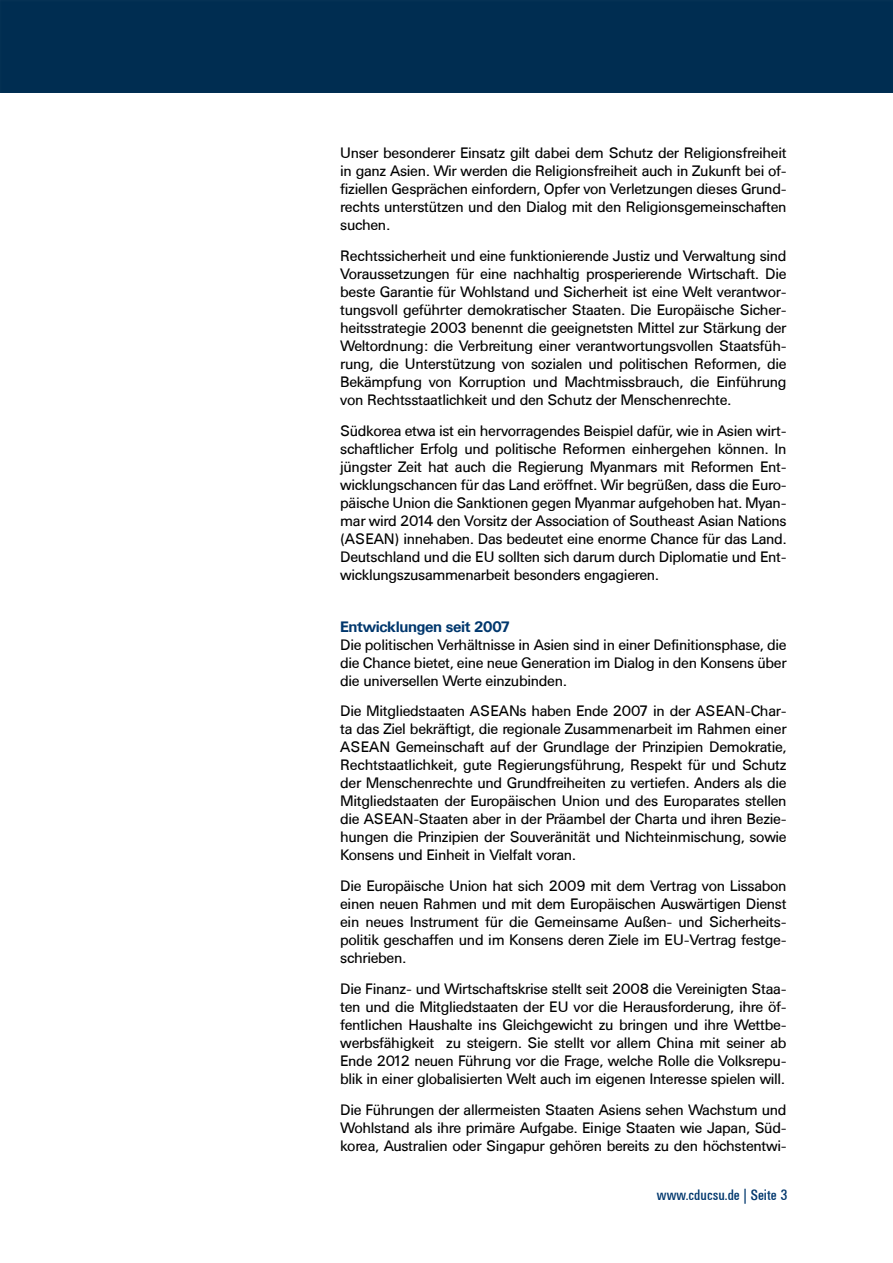
<style>
.page{position:relative;width:893px;height:1263px;background:#fff}
.page>*{position:absolute;margin:0;border:0;box-sizing:border-box;transform-origin:0 0}
.t1{font:15px/18px "Univers BSK";letter-spacing:-.025em;color:#000;text-align:justify}
.t2{font:700 15px "Univers BSK";letter-spacing:-.025em;color:#00376d}
.t3{font:15px "Univers Condensed BSK";color:#00376d}
</style>
<div class="page">
<div style="left:0;top:0;width:893px;height:93px;background:#002d51"></div>
<p class="t1" style="left:340px;top:144px;width:448px">Unser besonderer Einsatz gilt dabei dem Schutz der Religionsfreiheit in ganz Asien. Wir werden die Religionsfreiheit auch in Zukunft bei of&shy;fiziellen Gesprächen einfordern, Opfer von Verletzungen dieses Grund&shy;rechts unterstützen und den Dialog mit den Religionsgemeinschaften suchen.</p>
<p class="t1" style="left:340px;top:247px;width:448px">Rechtssicherheit und eine funktionierende Justiz und Verwaltung sind Voraussetzungen für eine nachhaltig prosperierende Wirtschaft. Die beste Garantie für Wohlstand und Sicherheit ist eine Welt verantwor&shy;tungsvoll geführter demokratischer Staaten. Die Europäische Sicher&shy;heitsstrategie 2003 benennt die geeignetsten Mittel zur Stärkung der Weltordnung: die Verbreitung einer verantwortungsvollen Staatsfüh&shy;rung, die Unterstützung von sozialen und politischen Reformen, die Bekämpfung von Korruption und Machtmissbrauch, die Einführung von Rechtsstaatlichkeit und den Schutz der Menschenrechte.</p>
<p class="t1" style="left:340px;top:421px;width:448px">Südkorea etwa ist ein hervorragendes Beispiel dafür, wie in Asien wirt&shy;schaftlicher Erfolg und politische Reformen einhergehen können. In jüngster Zeit hat auch die Regierung Myanmars mit Reformen Ent&shy;wicklungschancen für das Land eröffnet. Wir begrüßen, dass die Euro&shy;päische Union die Sanktionen gegen Myanmar aufgehoben hat. Myan&shy;mar wird 2014 den Vorsitz der Association of Southeast Asian Nations (ASEAN) innehaben. Das bedeutet eine enorme Chance für das Land.<br>Deutschland und die EU sollten sich darum durch Diplomatie und Ent&shy;wicklungszusammenarbeit besonders engagieren.</p>
<p class="t2" style="left:340px;top:618px;width:171px">Entwicklungen seit 2007</p>
<p class="t1" style="left:340px;top:636px;width:448px">Die politischen Verhältnisse in Asien sind in einer Definitionsphase, die die Chance bietet, eine neue Generation im Dialog in den Konsens über die universellen Werte einzubinden.</p>
<p class="t1" style="left:340px;top:702px;width:448px">Die Mitgliedstaaten ASEANs haben Ende 2007 in der ASEAN-Char&shy;ta das Ziel bekräftigt, die regionale Zusammenarbeit im Rahmen einer ASEAN Gemeinschaft auf der Grundlage der Prinzipien Demokratie, Rechtstaatlichkeit, gute Regierungsführung, Respekt für und Schutz der Menschenrechte und Grundfreiheiten zu vertiefen. Anders als die Mitgliedstaaten der Europäischen Union und des Europarates stellen die ASEAN-Staaten aber in der Präambel der Charta und ihren Bezie&shy;hungen die Prinzipien der Souveränität und Nichteinmischung, sowie Konsens und Einheit in Vielfalt voran.</p>
<p class="t1" style="left:340px;top:877px;width:448px">Die Europäische Union hat sich 2009 mit dem Vertrag von Lissabon einen neuen Rahmen und mit dem Europäischen Auswärtigen Dienst ein neues Instrument für die Gemeinsame Außen- und Sicherheits&shy;politik geschaffen und im Konsens deren Ziele im EU-Vertrag festge&shy;schrieben.</p>
<p class="t1" style="left:340px;top:980px;width:448px">Die Finanz- und Wirtschaftskrise stellt seit 2008 die Vereinigten Staa&shy;ten und die Mitgliedstaaten der EU vor die Herausforderung, ihre öf&shy;fentlichen Haushalte ins Gleichgewicht zu bringen und ihre Wettbe&shy;werbsfähigkeit zu steigern. Sie stellt vor allem China mit seiner ab Ende 2012 neuen Führung vor die Frage, welche Rolle die Volksrepu&shy;blik in einer globalisierten Welt auch im eigenen Interesse spielen will.</p>
<p class="t1" style="left:340px;top:1101px;width:448px">Die Führungen der allermeisten Staaten Asiens sehen Wachstum und Wohlstand als ihre primäre Aufgabe. Einige Staaten wie Japan, Süd&shy;korea, Australien oder Singapur gehören bereits zu den höchstentwi-</p>
<p class="t3" style="left:657px;top:1187px;width:133px">www.cducsu.de | Seite 3</p>
</div>
